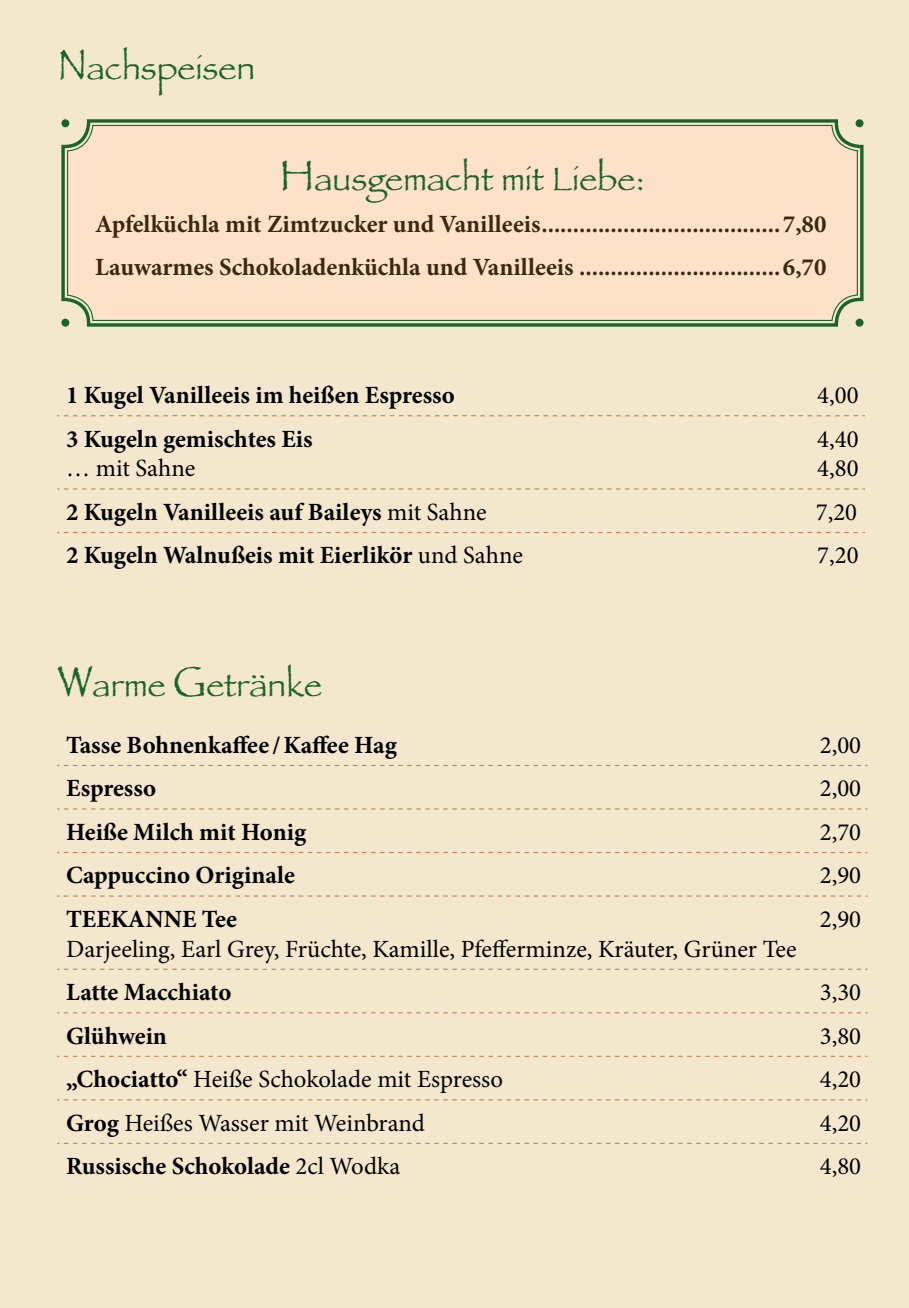
<style>
.page{position:relative;width:909px;height:1308px;background:#fff}
.page>*{position:absolute;margin:0;border:0;box-sizing:border-box;transform-origin:0 0}
.t1{font:33.75px "Papyrus";color:#1c632a}
.t2{font:700 24.75px "Minion Pro";color:#000}
.t3{font:24.75px/29.7px "Minion Pro";color:#000}
.t4{font:700 24.75px/42.5px "Minion Pro";color:#3e2612}
.s1{font-size:45px}
.s2{font-weight:400}
.s3{font-weight:700}
</style>
<div class="page">
<div style="left:0;top:0;width:909px;height:1307px;background:#f3e7ce"></div>
<svg style="left:57px;top:415px;width:808px;height:1px"></svg>
<svg style="left:57px;top:488px;width:808px;height:1px"></svg>
<svg style="left:57px;top:532px;width:808px;height:1px"></svg>
<svg style="left:61px;top:119px;width:802px;height:208px"></svg>
<div style="left:68px;top:125px;width:789px;height:195px;background:#fde1c9;border-radius:25px"></div>
<div style="left:67px;top:125px;width:791px;height:196px;border:1px solid #1c632a;border-radius:25px"></div>
<svg style="left:57px;top:765px;width:810px;height:1px"></svg>
<svg style="left:57px;top:808px;width:810px;height:1px"></svg>
<svg style="left:57px;top:895px;width:810px;height:1px"></svg>
<svg style="left:57px;top:968px;width:810px;height:1px"></svg>
<svg style="left:57px;top:1012px;width:810px;height:1px"></svg>
<svg style="left:57px;top:852px;width:810px;height:1px"></svg>
<svg style="left:57px;top:1055px;width:810px;height:1px"></svg>
<svg style="left:57px;top:1099px;width:810px;height:1px"></svg>
<svg style="left:57px;top:1142px;width:810px;height:1px"></svg>
<h1 class="t1" style="left:57px;top:47px;width:199px"><span class="s1">N</span>achspeisen</h1>
<h1 class="t1" style="left:280px;top:158px;width:366px"><span class="s1">H</span>ausgemacht mit Liebe:</h1>
<p class="t4" style="left:95px;top:203px;width:733px">Apfelküchla mit Zimtzucker und Vanilleeis......................................7,80<br>Lauwarmes Schokoladenküchla und Vanilleeis ................................6,70</p>
<p class="t2" style="left:66px;top:378px;width:390px">1 Kugel Vanilleeis im heißen Espresso</p>
<p class="t3" style="left:817px;top:380px;width:43px">4,00</p>
<p class="t2" style="left:66px;top:421px;width:248px">3 Kugeln gemischtes Eis</p>
<p class="t3" style="left:66px;top:453px;width:131px">… mit Sahne</p>
<p class="t3" style="left:817px;top:424px;width:43px">4,40<br>4,80</p>
<p class="t2" style="left:66px;top:494px;width:422px">2 Kugeln Vanilleeis auf Baileys <span class="s2">mit Sahne</span></p>
<p class="t3" style="left:816px;top:497px;width:43px">7,20</p>
<p class="t2" style="left:66px;top:538px;width:458px">2 Kugeln Walnußeis mit Eierlikör <span class="s2">und Sahne</span></p>
<p class="t3" style="left:817px;top:540px;width:43px">7,20</p>
<h1 class="t1" style="left:57px;top:664px;width:266px"><span class="s1">W</span>arme <span class="s1">G</span>etränke</h1>
<p class="t2" style="left:66px;top:727px;width:332px">Tasse Bohnenkaffee /Kaffee Hag</p>
<p class="t3" style="left:820px;top:730px;width:43px">2,00</p>
<p class="t2" style="left:66px;top:771px;width:92px">Espresso</p>
<p class="t3" style="left:820px;top:773px;width:43px">2,00</p>
<p class="t2" style="left:66px;top:814px;width:242px">Heiße Milch mit Honig</p>
<p class="t3" style="left:820px;top:817px;width:43px">2,70</p>
<p class="t2" style="left:66px;top:858px;width:230px">Cappuccino Originale</p>
<p class="t3" style="left:820px;top:860px;width:43px">2,90</p>
<p class="t2" style="left:66px;top:901px;width:172px">TEEKANNE Tee</p>
<p class="t3" style="left:66px;top:934px;width:732px">Darjeeling, Earl Grey, Früchte, Kamille, Pfefferminze, Kräuter, Grüner Tee</p>
<p class="t3" style="left:820px;top:904px;width:43px">2,90</p>
<p class="t2" style="left:66px;top:974px;width:167px">Latte Macchiato</p>
<p class="t3" style="left:820px;top:977px;width:43px">3,30</p>
<p class="t2" style="left:66px;top:1018px;width:102px">Glühwein</p>
<p class="t3" style="left:820px;top:1021px;width:43px">3,80</p>
<p class="t3" style="left:66px;top:1064px;width:438px"><span class="s3">„Chociatto“</span> Heiße Schokolade mit Espresso</p>
<p class="t3" style="left:820px;top:1064px;width:43px">4,20</p>
<p class="t3" style="left:66px;top:1108px;width:360px"><span class="s3">Grog</span> Heißes Wasser mit Weinbrand</p>
<p class="t3" style="left:820px;top:1108px;width:43px">4,20</p>
<p class="t2" style="left:66px;top:1148px;width:336px">Russische Schokolade <span class="s2">2cl Wodka</span></p>
<p class="t3" style="left:820px;top:1151px;width:43px">4,80</p>
</div>
